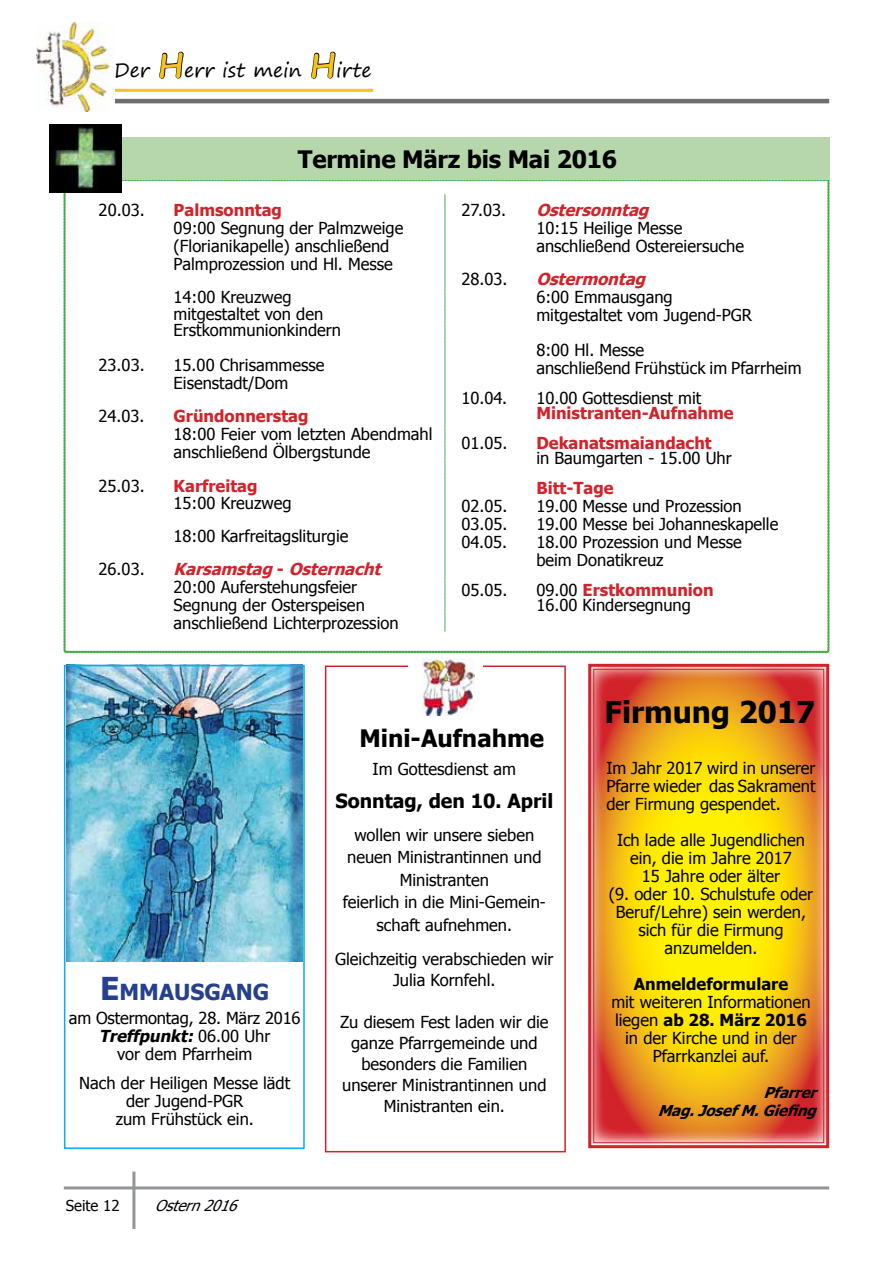
<style>
.page{position:relative;width:893px;height:1263px;background:#fff}
.page>*{position:absolute;margin:0;border:0;box-sizing:border-box;transform-origin:0 0}
.t1{font:700 30px "Tahoma";color:#000}
.t2{font:700 24px "Tahoma";letter-spacing:-.01em;color:#000}
.t3{font:700 22.05px "Tahoma";color:#25408f}
.t4{font:19.5px "Segoe Print";color:#000}
.t5{font:700 19.5px "Tahoma";color:#000}
.t6{font:16.5px/18px "Tahoma";color:#000}
.t7{font:700 16.5px "Tahoma";color:#d2232a}
.t8{font:italic 700 16.5px "Tahoma";color:#d2232a}
.t9{font:700 16.5px "Tahoma";color:#000}
.t10{font:italic 700 15px/18px "Tahoma";color:#000;text-align:right}
.t11{font:italic 15px "Tahoma";color:#000}
.t12{font:15px "Tahoma";color:#000}
.s1{font-weight:700;font-size:33px;color:#f5c416}
.s2{font-weight:700;color:#d2232a}
.s3{font-weight:700;font-style:italic;color:#d2232a}
.s4{font-size:31.5px}
.s5{font-weight:700;font-style:italic}
.s6{font-weight:700}
</style>
<div class="page">
<hr style="left:64px;top:1186px;width:765px;height:3px;background:#939598">
<hr style="left:132px;top:1171px;width:3px;height:58px;background:#939598">
<hr style="left:114px;top:89px;width:259px;height:3px;background:#fbc127">
<hr style="left:114px;top:99px;width:715px;height:4px;background:#6d6e71">
<img style="left:36px;top:22px;width:78px;height:90px">
<svg style="left:159px;top:51px;width:25px;height:28px"></svg>
<svg style="left:311px;top:51px;width:25px;height:28px"></svg>
<div style="left:86px;top:137px;width:743px;height:43px;background:#b6d6ac"></div>
<svg style="left:64px;top:179px;width:765px;height:474px"></svg>
<img style="left:50px;top:124px;width:71px;height:69px">
<img style="left:67px;top:668px;width:235px;height:293px">
<div style="left:64px;top:665px;width:241px;height:484px;border:2px solid #00aeef"></div>
<div style="left:325px;top:665px;width:241px;height:487px;background:#fff;border:2px solid #d2232a"></div>
<div style="left:408px;top:655px;width:75px;height:65px;background:#fff"></div>
<img style="left:422px;top:659px;width:53px;height:56px">
<svg style="left:588px;top:663px;width:242px;height:486px;background:#efaa1c"></svg>
<div style="left:593px;top:669px;width:231px;height:474px;border:1px solid #d2232a"></div>
<p class="t4" style="left:114px;top:53px;width:259px">Der <span class="s1">H</span>err ist mein <span class="s1">H</span>irte</p>
<h2 class="t2" style="left:298px;top:142px;width:321px">Termine März bis Mai 2016</h2>
<p class="t6" style="left:461px;top:201px;width:46px">27.03.</p>
<p class="t8" style="left:536px;top:199px;width:119px">Ostersonntag</p>
<p class="t6" style="left:536px;top:219px;width:209px">10:15 Heilige Messe anschließend Ostereiersuche</p>
<p class="t6" style="left:461px;top:270px;width:48px">28.03.</p>
<p class="t8" style="left:536px;top:268px;width:116px">Ostermontag</p>
<p class="t6" style="left:536px;top:288px;width:217px">6:00 Emmausgang mitgestaltet vom Jugend-PGR</p>
<p class="t6" style="left:536px;top:340px;width:267px">8:00 Hl. Messe<br>anschließend Frühstück im Pfarrheim</p>
<p class="t6" style="left:461px;top:388px;width:47px">10.04.</p>
<p class="t6" style="left:536px;top:388px;width:167px">10.00 Gottesdienst mit</p>
<p class="t7" style="left:536px;top:401px;width:199px">Ministranten-Aufnahme</p>
<p class="t6" style="left:461px;top:433px;width:48px">01.05.</p>
<p class="t7" style="left:536px;top:431px;width:177px">Dekanatsmaiandacht</p>
<p class="t6" style="left:536px;top:448px;width:197px">in Baumgarten - 15.00 Uhr</p>
<p class="t7" style="left:536px;top:476px;width:79px">Bitt-Tage</p>
<p class="t6" style="left:461px;top:496px;width:48px">02.05.</p>
<p class="t6" style="left:536px;top:496px;width:207px">19.00 Messe und Prozession</p>
<p class="t6" style="left:461px;top:514px;width:48px">03.05.</p>
<p class="t6" style="left:536px;top:514px;width:243px">19.00 Messe bei Johanneskapelle</p>
<p class="t6" style="left:461px;top:532px;width:47px">04.05.</p>
<p class="t6" style="left:536px;top:532px;width:207px">18.00 Prozession und Messe beim Donatikreuz</p>
<p class="t6" style="left:461px;top:580px;width:48px">05.05.</p>
<p class="t6" style="left:536px;top:582px;width:179px;line-height:15px">09.00 <span class="s2">Erstkommunion<br></span>16.00 Kindersegnung</p>
<p class="t6" style="left:99px;top:201px;width:48px">20.03.</p>
<p class="t7" style="left:174px;top:199px;width:110px">Palmsonntag</p>
<p class="t6" style="left:174px;top:219px;width:231px">09:00 Segnung der Palmzweige (Florianikapelle) anschließend<br>Palmprozession und Hl. Messe</p>
<p class="t6" style="left:174px;top:288px;width:169px;line-height:16.5px">14:00 Kreuzweg mitgestaltet von den<br>Erstkommunionkindern</p>
<p class="t6" style="left:99px;top:355px;width:48px">23.03.</p>
<p class="t6" style="left:174px;top:355px;width:152px">15.00 Chrisammesse<br>Eisenstadt/Dom</p>
<p class="t6" style="left:99px;top:406px;width:47px">24.03.</p>
<p class="t7" style="left:174px;top:404px;width:136px">Gründonnerstag</p>
<p class="t6" style="left:174px;top:424px;width:260px">18:00 Feier vom letzten Abendmahl anschließend Ölbergstunde</p>
<p class="t6" style="left:99px;top:477px;width:48px">25.03.</p>
<p class="t7" style="left:174px;top:475px;width:85px">Karfreitag</p>
<p class="t6" style="left:174px;top:486px;width:176px;line-height:33px">15:00 Kreuzweg<br>18:00 Karfreitagsliturgie</p>
<p class="t6" style="left:99px;top:559px;width:48px">26.03.</p>
<p class="t6" style="left:174px;top:559px;width:226px"><span class="s3">Karsamstag</span><span class="s2">-</span> <span class="s3">Osternacht<br></span>20:00 Auferstehungsfeier<br>Segnung der Osterspeisen anschließend Lichterprozession</p>
<h3 class="t3" style="left:100px;top:977px;width:171px"><span class="s4">E</span>MMAUSGANG</h3>
<p class="t6" style="left:69px;top:1008px;width:233px;text-align:center">am Ostermontag, 28. März 2016<br><span class="s5">Treffpunkt:</span> 0 6 . 0 0 U h r<br>vor dem Pfarrheim</p>
<p class="t6" style="left:79px;top:1073px;width:212px;text-align:center">Nach der Heiligen Messe lädt der Jugend-PGR<br>zum Frühstück ein.</p>
<p class="t12" style="left:66px;top:1195px;width:55px">Seite 12</p>
<p class="t11" style="left:155px;top:1195px;width:90px">Ostern2016</p>
<h2 class="t2" style="left:359px;top:721px;width:186px">Mini-Aufnahme</h2>
<p class="t6" style="left:373px;top:759px;width:145px">Im Gottesdienst am</p>
<p class="t5" style="left:335px;top:787px;width:219px">Sonntag, den 10. April</p>
<p class="t6" style="left:343px;top:822px;width:205px;line-height:22.5px;text-align:center">wollen wir unsere sieben neuen Ministrantinnen und<br>Ministranten<br>feierlich in die Mini-Gemein&shy;schaft aufnehmen.</p>
<p class="t6" style="left:335px;top:948px;width:220px;line-height:21px;text-align:center">Gleichzeitig verabschieden wir<br>Julia Kornfehl.</p>
<p class="t6" style="left:340px;top:1011px;width:210px;line-height:21px;text-align:center">Zu diesem Fest laden wir die ganze Pfarrgemeinde und besonders die Familien unserer Ministrantinnen und<br>Ministranten ein.</p>
<h1 class="t1" style="left:605px;top:691px;width:212px">Firmung 2017</h1>
<p class="t6" style="left:606px;top:758px;width:211px;text-align:justify">Im Jahr 2017 wird in unserer Pfarre wieder das Sakrament der Firmung gespendet.</p>
<p class="t6" style="left:609px;top:830px;width:206px;text-align:center">Ich lade alle Jugendlichen ein, die im Jahre 2017<br>15 Jahre oder älter<br>(9. oder 10. Schulstufe oder<br>Beruf/Lehre) sein werden, sich für die Firmung anzumelden.</p>
<p class="t9" style="left:634px;top:973px;width:156px">Anmeldeformulare</p>
<p class="t6" style="left:611px;top:992px;width:201px;text-align:center">mit weiteren Informationen liegen <span class="s6">ab 28. März 2016 </span>in der Kirche und in der<br>Pfarrkanzlei auf.</p>
<p class="t10" style="left:658px;top:1083px;width:166px">Pfarrer<br>Mag.JosefM.Giefing</p>
</div>
